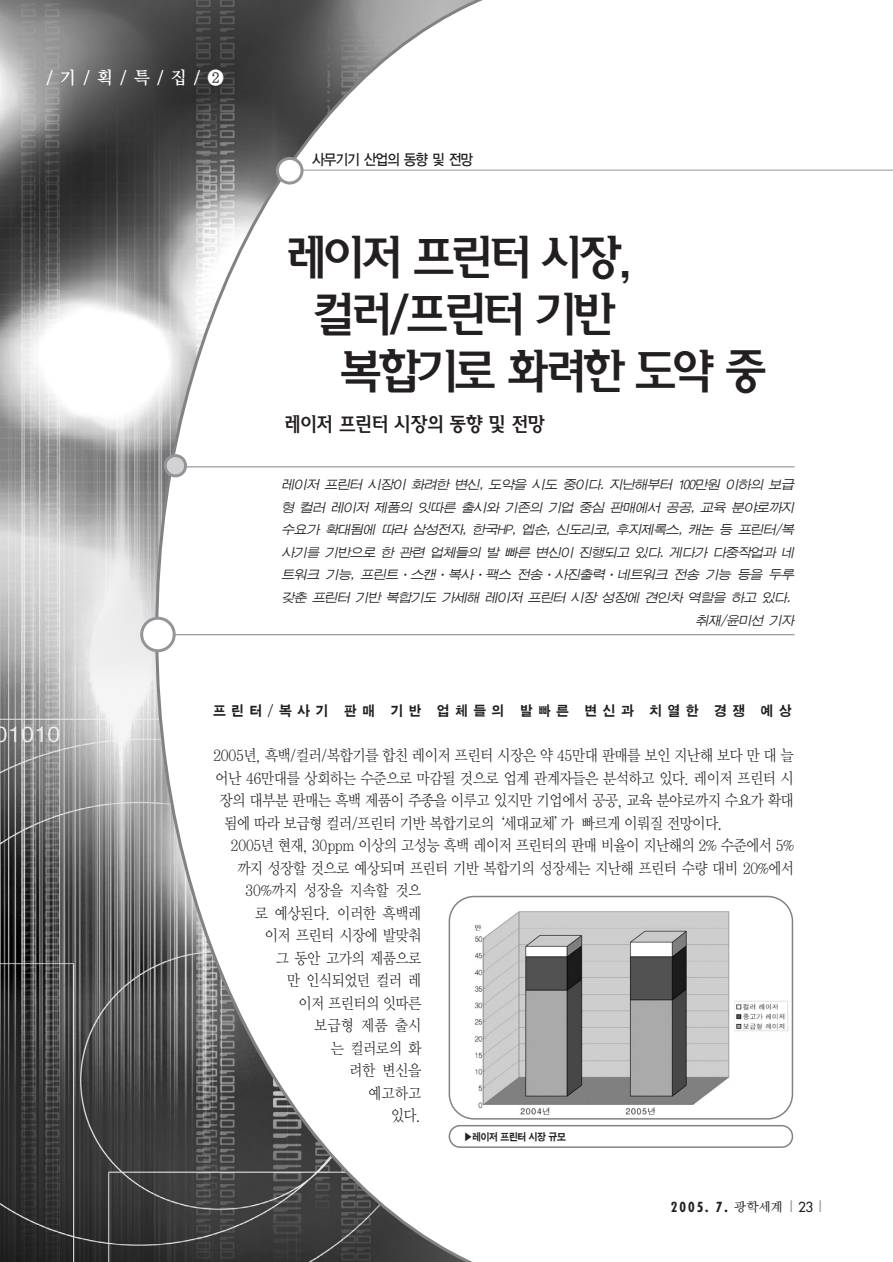
<style>
.page{position:relative;width:893px;height:1262px;background:#fff}
.page>*{position:absolute;margin:0;border:0;box-sizing:border-box;transform-origin:0 0}
.t1{font:46.5px "Soma M";letter-spacing:-.135em;color:#231f20;scale:.95 1}
.t2{font:19.5px "Soma M";letter-spacing:-.075em;color:#231f20;scale:.9 1}
.t3{font:18px "Y Mj O14";color:#fff;scale:.95 1}
.t4{font:15.75px "Y Mj O12";letter-spacing:-.095em;color:#231f20;scale:.9 1}
.t5{font:15.75px "Y Mj O12";letter-spacing:-.095em;color:#231f20;scale:.89 1}
.t6{font:15.75px "Y Mj O12";letter-spacing:-.075em;color:#231f20;scale:.89 1}
.t7{font:italic 15px/22.5px "JC Nmg J";color:#231f20;text-align:right;scale:.91 1}
.t8{font:15px "YGO13";letter-spacing:-.135em;color:#231f20;scale:.9 1}
.t9{font:14.25px "SM Ago K";letter-spacing:.345em;color:#231f20;scale:.95 1}
.t10{font:700 condensed 13.5px "Futura";color:#231f20}
.t11{font:10.5px "SM Ago K";letter-spacing:-.105em;color:#231f20;scale:.9 1}
.s1{font-family:"Sand Sw M";font-weight:400;font-stretch:normal}
.s2{font-weight:400;font-stretch:normal;color:#939598}
.s3{font-weight:400;font-stretch:normal}
</style>
<div class="page">
<img style="left:0;top:0;width:155px;height:1261px">
<svg style="left:155px;top:0;width:350px;height:1261px"></svg>
<hr style="left:178px;top:466px;width:616px;height:1px;background:#808285">
<div style="left:165px;top:455px;width:20px;height:21px;background:#d1d2d4;border-radius:50%"></div>
<div style="left:164px;top:454px;width:23px;height:23px;border:3px solid #939598;border-radius:50%"></div>
<hr style="left:291px;top:170px;width:601px;height:1px;background:#939598">
<div style="left:277px;top:158px;width:25px;height:25px;background:#fff;border-radius:50%"></div>
<div style="left:276px;top:157px;width:27px;height:27px;border:3px solid #939598;border-radius:50%"></div>
<hr style="left:158px;top:634px;width:636px;height:1px;background:#808285">
<div style="left:142px;top:618px;width:32px;height:32px;background:#fff;border-radius:50%"></div>
<div style="left:140px;top:616px;width:36px;height:36px;border:3px solid #939598;border-radius:50%"></div>
<div style="left:423px;top:879px;width:371px;height:269px;background:#fff"></div>
<img style="left:474px;top:905px;width:316px;height:212px">
<div style="left:448px;top:895px;width:345px;height:224px;border:2px solid #808285;border-radius:25px"></div>
<div style="left:448px;top:1124px;width:345px;height:23px;border:2px solid #808285;border-radius:11px"></div>
<p class="t3" style="left:45px;top:70px;width:190px">/ 기/ 획/ 특/ 집/ ❷</p>
<p class="t8" style="left:312px;top:153px;width:181px">사무기기 산업의 동향 및 전망</p>
<h1 class="t1" style="left:283px;top:236px;width:370px">레이저 프린터 시장,</h1>
<h1 class="t1" style="left:311px;top:293px;width:322px">컬러/프린터 기반</h1>
<h1 class="t1" style="left:339px;top:350px;width:453px">복합기로 화려한 도약 중</h1>
<h2 class="t2" style="left:283px;top:415px;width:292px">레이저 프린터 시장의 동향 및 전망</h2>
<p class="t7" style="left:281px;top:474px;width:569px">레이저 프린터 시장이 화려한 변신, 도약을 시도 중이다. 지난해부터 100만원 이하의 보급 형 컬러 레이저 제품의 잇따른 출시와 기존의 기업 중심 판매에서 공공, 교육 분야로까지 수요가 확대됨에 따라 삼성전자, 한국HP, 엡손, 신도리코, 후지제록스, 캐논 등 프린터/복 사기를 기반으로 한 관련 업체들의 발 빠른 변신이 진행되고 있다. 게다가 다중작업과 네 트워크 기능, 프린트·스캔·복사·팩스 전송·사진출력·네트워크 전송 기능 등을 두루 갖춘 프린터 기반 복합기도 가세해 레이저 프린터 시장 성장에 견인차 역할을 하고 있다. 취재/윤미선 기자</p>
<p class="t9" style="left:213px;top:704px;width:611px">프린터/복사기 판매 기반 업체들의 발빠른 변신과 치열한 경쟁 예상</p>
<p class="t4" style="left:213px;top:748px;width:648px">2005년, 흑백/컬러/복합기를 합친 레이저 프린터 시장은 약 45만대 판매를 보인 지난해 보다 만 대 늘</p>
<p class="t4" style="left:215px;top:771px;width:645px">어난 46만대를 상회하는 수준으로 마감될 것으로 업계 관계자들은 분석하고 있다. 레이저 프린터 시</p>
<p class="t4" style="left:219px;top:793px;width:640px">장의 대부분 판매는 흑백 제품이 주종을 이루고 있지만 기업에서 공공, 교육 분야로까지 수요가 확대</p>
<p class="t4" style="left:224px;top:816px;width:556px">됨에 따라 보급형 컬러/프린터 기반 복합기로의‘세대교체’가 빠르게 이뤄질 전망이다.</p>
<p class="t5" style="left:230px;top:838px;width:635px">2005년 현재, 30ppm 이상의 고성능 흑백 레이저 프린터의 판매 비율이 지난해의 2% 수준에서 5%</p>
<p class="t5" style="left:237px;top:861px;width:628px">까지 성장할 것으로 예상되며 프린터 기반 복합기의 성장세는 지난해 프린터 수량 대비 20%에서</p>
<p class="t6" style="left:245px;top:883px;width:201px">30%까지 성장을 지속할 것으</p>
<p class="t5" style="left:254px;top:906px;width:190px">로 예상된다. 이러한 흑백레</p>
<p class="t5" style="left:264px;top:928px;width:178px">이저 프린터 시장에 발맞춰</p>
<p class="t5" style="left:275px;top:951px;width:166px">그 동안 고가의 제품으로</p>
<p class="t5" style="left:286px;top:973px;width:154px">만 인식되었던 컬러 레</p>
<p class="t5" style="left:298px;top:996px;width:140px">이저 프린터의 잇따른</p>
<p class="t5" style="left:314px;top:1018px;width:123px">보급형 제품 출시</p>
<p class="t5" style="left:330px;top:1041px;width:104px">는 컬러로의 화</p>
<p class="t5" style="left:349px;top:1063px;width:84px">려한 변신을</p>
<p class="t5" style="left:368px;top:1086px;width:62px">예고하고</p>
<p class="t5" style="left:390px;top:1108px;width:36px">있다.</p>
<p class="t11" style="left:463px;top:1132px;width:115px">▶레이저 프린터 시장 규모</p>
<p class="t10" style="left:671px;top:1200px;width:155px">2005. 7. <span class="s1">광학세계</span> <span class="s2">|</span> <span class="s3">23</span><span class="s2">|</span></p>
</div>
